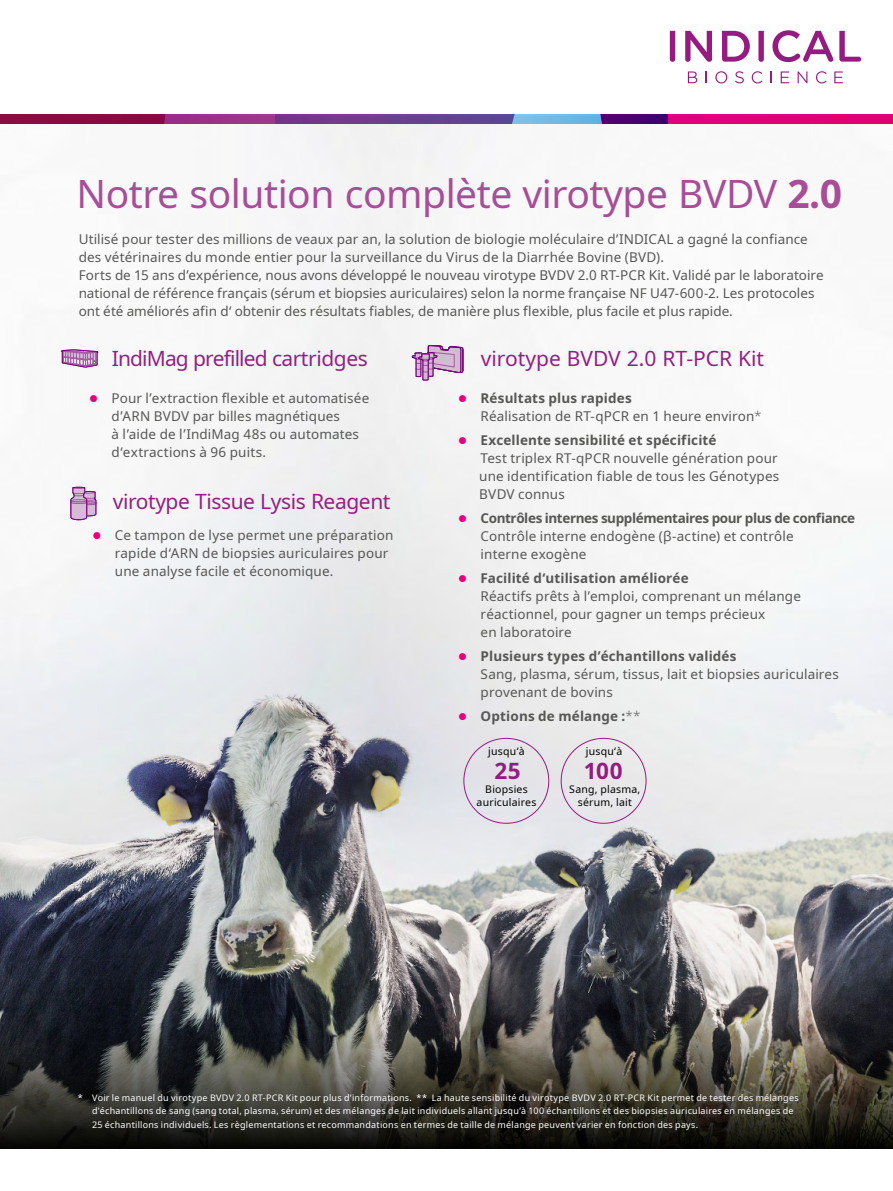
<style>
.page{position:relative;width:893px;height:1191px;background:#fff}
.page>*{position:absolute;margin:0;border:0;box-sizing:border-box;transform-origin:0 0}
.Headline{font:39px "Noto Sans";letter-spacing:-.01em;color:#a84d97}
.t1{font:700 22.5px "Noto Sans";color:#951b81}
.Heading_1{font:21px "Noto Sans";letter-spacing:-.02em;color:#932081}
.Heading_1-2{font:21px "Noto Sans";letter-spacing:-.04em;color:#932081}
.Heading_1-3{font:21px "Noto Sans";color:#941f81}
.t2{font:13.5px/18px "Noto Sans";letter-spacing:.01em;color:#575756}
.t3{font:700 13.5px "Noto Sans";letter-spacing:.01em;color:#575756}
.t4{font:10.5px/13.5px "Noto Sans";letter-spacing:.02em;color:#000;text-align:center}
.t5{font:9px/13.5px "Noto Sans";letter-spacing:.025em;color:#fff}
.s1{font-weight:700}
.s2{color:#e6007d}
.s3{font-weight:300}
</style>
<div class="page">
<img style="left:0;top:124px;width:893px;height:891px">
<svg style="left:0;top:114px;width:893px;height:10px;background:#922b7f"></svg>
<svg style="left:688px;top:71px;width:9px;height:12px"></svg>
<svg style="left:706px;top:71px;width:1px;height:12px"></svg>
<svg style="left:715px;top:71px;width:12px;height:12px"></svg>
<svg style="left:735px;top:71px;width:9px;height:12px"></svg>
<svg style="left:752px;top:71px;width:10px;height:12px"></svg>
<svg style="left:770px;top:71px;width:1px;height:12px"></svg>
<svg style="left:781px;top:71px;width:8px;height:12px"></svg>
<svg style="left:798px;top:71px;width:9px;height:12px"></svg>
<svg style="left:816px;top:71px;width:11px;height:12px"></svg>
<svg style="left:834px;top:71px;width:9px;height:12px"></svg>
<svg style="left:670px;top:31px;width:5px;height:31px"></svg>
<svg style="left:685px;top:31px;width:27px;height:31px"></svg>
<svg style="left:722px;top:31px;width:28px;height:31px"></svg>
<svg style="left:758px;top:31px;width:6px;height:31px"></svg>
<svg style="left:772px;top:30px;width:61px;height:32px"></svg>
<svg style="left:839px;top:31px;width:22px;height:31px"></svg>
<svg style="left:0;top:1015px;width:893px;height:133px;background:#383731"></svg>
<svg style="left:70px;top:474px;width:28px;height:52px"></svg>
<svg style="left:60px;top:330px;width:42px;height:52px"></svg>
<svg style="left:405px;top:332px;width:62px;height:53px"></svg>
<p class="Headline" style="left:77px;top:167px;width:767px">Notre solution complète virotype BVDV <span class="s1">2.0</span></p>
<p class="t2" style="left:79px;top:230px;width:746px">Utilisé pour tester des millions de veaux par an, la solution de biologie moléculaire d’INDICAL a gagné la confiance des vétérinaires du monde entier pour la surveillance du Virus de la Diarrhée Bovine (BVD).<br>Forts de 15 ans d’expérience, nous avons développé le nouveau virotype BVDV 2.0 RT-PCR Kit. Validé par le laboratoire national de référence français (sérum et biopsies auriculaires) selon la norme française NF U47-600-2. Les protocoles ont été améliorés afin d‘ obtenir des résultats fiables, de manière plus flexible, plus facile et plus rapide.</p>
<p class="Heading_1-2" style="left:112px;top:344px;width:258px">IndiMag prefilled cartridges</p>
<p class="t2" style="left:112px;top:390px;width:259px;text-indent:-22px"><span class="s2">●</span> Pour l’extraction flexible et automatisée d’ARN BVDV par billes magnétiques<br>à l’aide de l’IndiMag 48s ou automates d‘extractions à 96 puits.</p>
<p class="Heading_1" style="left:113px;top:487px;width:279px">virotype Tissue Lysis Reagent</p>
<p class="t2" style="left:115px;top:526px;width:280px;text-indent:-22px"><span class="s2">●</span> Ce tampon de lyse permet une préparation rapide d‘ARN de biopsies auriculaires pour une analyse facile et économique.</p>
<p class="Heading_1-3" style="left:481px;top:344px;width:285px">virotype BVDV 2.0 RT-PCR Kit</p>
<p class="t2" style="left:481px;top:390px;width:282px;text-indent:-22px"><span class="s2">●</span> <span class="s1">Résultats plus rapides<br></span>Réalisation de RT-qPCR en 1 heure environ<span class="s3">*</span></p>
<p class="t2" style="left:481px;top:432px;width:299px;text-indent:-22px"><span class="s2">●</span> <span class="s1">Excellente sensibilité et spécificité<br></span>Test triplex RT-qPCR nouvelle génération pour</p>
<p class="t2" style="left:479px;top:468px;width:302px">une identification fiable de tous les Génotypes<br>BVDV connus</p>
<p class="t2" style="left:481px;top:510px;width:376px;text-indent:-22px"><span class="s2">●</span> <span class="s1">Contrôles internes supplémentaires pour plus de confiance<br></span>Contrôle interne endogène (β-actine) et contrôle<br>interne exogène</p>
<p class="t2" style="left:481px;top:570px;width:322px;text-indent:-22px"><span class="s2">●</span> <span class="s1">Facilité d‘utilisation améliorée<br></span>Réactifs prêts à l’emploi, comprenant un mélange réactionnel, pour gagner un temps précieux<br>en laboratoire</p>
<p class="t2" style="left:481px;top:648px;width:360px;text-indent:-22px"><span class="s2">●</span> <span class="s1">Plusieurs types d’échantillons validés<br></span>Sang, plasma, sérum, tissus, lait et biopsies auriculaires provenant de bovins</p>
<p class="t3" style="left:458px;top:707px;width:184px"><span class="s2">●</span> Options de mélange :<span class="s3">**</span></p>
<p class="t4" style="left:488px;top:745px;width:38px">jusqu‘à</p>
<p class="t4" style="left:477px;top:782px;width:61px">Biopsies auriculaires</p>
<p class="t1" style="left:494px;top:755px;width:28px">25</p>
<p class="t4" style="left:586px;top:745px;width:38px">jusqu‘à</p>
<p class="t1" style="left:584px;top:755px;width:40px">100</p>
<p class="t4" style="left:569px;top:782px;width:73px">Sang, plasma, sérum, lait</p>
<p class="t5" style="left:92px;top:1090px;width:708px;text-indent:-14px">* Voir le manuel du virotype BVDV 2.0 RT-PCR Kit pour plus d'informations. ** La haute sensibilité du virotype BVDV 2.0 RT-PCR Kit permet de tester des mélanges d'échantillons de sang (sang total, plasma, sérum) et des mélanges de lait individuels allant jusqu’à 100 échantillons et des biopsies auriculaires en mélanges de<br>25 échantillons individuels. Les règlementations et recommandations en termes de taille de mélange peuvent varier en fonction des pays.</p>
</div>
